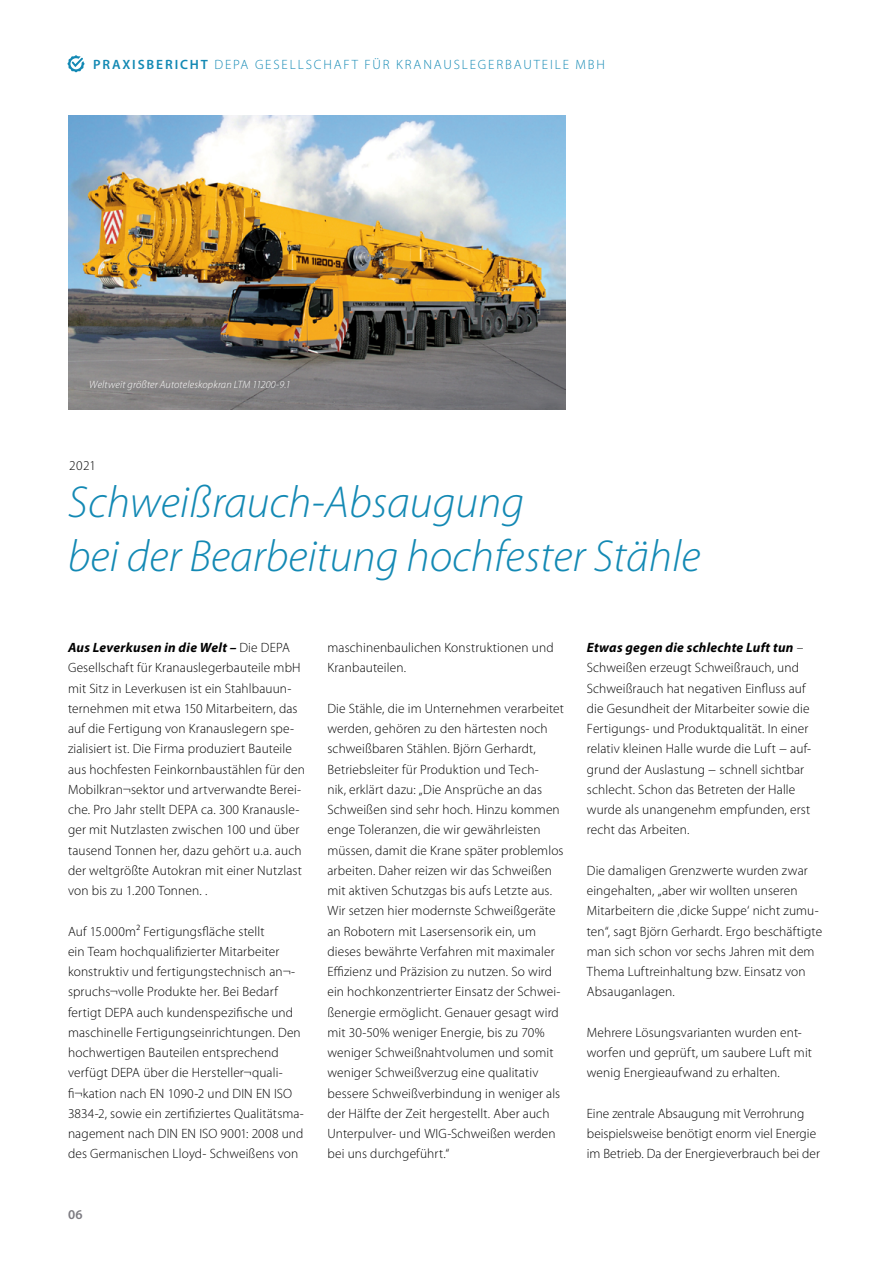
<style>
.page{position:relative;width:893px;height:1263px;background:#fff}
.page>*{position:absolute;margin:0;border:0;box-sizing:border-box;transform-origin:0 0}
.t1{font:italic 300 45px/54px "Myriad Pro";color:#1389b4}
.t2{font:300 13.5px/20.2px "Myriad Pro";letter-spacing:.01em;color:#000}
.t3{font:300 13.5px "Myriad Pro";letter-spacing:.14em;color:#1389b4}
.t4{font:600 13.5px "Myriad Pro";color:#7c7b81}
.t5{font:italic 300 10.65px "Myriad Pro";letter-spacing:.015em;color:#fff}
.s1{font-weight:600}
.s2{font-weight:700;font-style:italic}
</style>
<div class="page">
<img style="left:68px;top:115px;width:498px;height:294px">
<svg style="left:68px;top:55px;width:17px;height:17px"></svg>
<p class="t3" style="left:93px;top:56px;width:514px"><span class="s1">PRAXISBERICHT</span> DEPA GESELLSCHAFT FÜR KRANAUSLEGERBAUTEILE MBH</p>
<p class="t5" style="left:89px;top:379px;width:203px">Weltweit größter Autoteleskopkran LTM 11200-9.1</p>
<p class="t2" style="left:69px;top:455px;width:28px">2021</p>
<h1 class="t1" style="left:68px;top:476px;width:634px">Schweißrauch-Absaugung<br>bei der Bearbeitung hochfester Stähle</h1>
<p class="t2" style="left:68px;top:637px;width:238px"><span class="s2">Aus Leverkusen in die Welt –</span> Die DEPA Gesellschaft für Kranauslegerbauteile mbH mit Sitz in Leverkusen ist ein Stahlbauun&shy;ternehmen mit etwa 150 Mitarbeitern, das auf die Fertigung von Kranauslegern spe&shy;zialisiert ist. Die Firma produziert Bauteile aus hochfesten Feinkornbaustählen für den Mobilkran¬sektor und artverwandte Berei&shy;che. Pro Jahr stellt DEPA ca. 300 Kranausle&shy;ger mit Nutzlasten zwischen 100 und über tausend Tonnen her, dazu gehört u.a. auch der weltgrößte Autokran mit einer Nutzlast von bis zu 1.200 Tonnen. .</p>
<p class="t2" style="left:68px;top:921px;width:237px">Auf 15.000m² Fertigungsfläche stellt<br>ein Team hochqualifizierter Mitarbeiter konstruktiv und fertigungstechnisch an¬- spruchs¬volle Produkte her. Bei Bedarf fertigt DEPA auch kundenspezifische und maschinelle Fertigungseinrichtungen. Den hochwertigen Bauteilen entsprechend verfügt DEPA über die Hersteller¬quali&shy;fi¬kation nach EN 1090-2 und DIN EN ISO 3834-2, sowie ein zertifiziertes Qualitätsma&shy;nagement nach DIN EN ISO 9001: 2008 und des Germanischen Lloyd- Schweißens von</p>
<p class="t4" style="left:68px;top:1206px;width:16px">06</p>
<p class="t2" style="left:327px;top:637px;width:228px">maschinenbaulichen Konstruktionen und<br>Kranbauteilen.</p>
<p class="t2" style="left:327px;top:698px;width:238px">Die Stähle, die im Unternehmen verarbeitet werden, gehören zu den härtesten noch schweißbaren Stählen. Björn Gerhardt, Betriebsleiter für Produktion und Tech-<br>nik, erklärt dazu: „Die Ansprüche an das Schweißen sind sehr hoch. Hinzu kommen enge Toleranzen, die wir gewährleisten müssen, damit die Krane später problemlos arbeiten. Daher reizen wir das Schweißen mit aktiven Schutzgas bis aufs Letzte aus.<br>Wir setzen hier modernste Schweißgeräte an Robotern mit Lasersensorik ein, um dieses bewährte Verfahren mit maximaler Effizienz und Präzision zu nutzen. So wird ein hochkonzentrierter Einsatz der Schwei&shy;ßenergie ermöglicht. Genauer gesagt wird mit 30-50% weniger Energie, bis zu 70% weniger Schweißnahtvolumen und somit weniger Schweißverzug eine qualitativ bessere Schweißverbindung in weniger als der Hälfte der Zeit hergestellt. Aber auch Unterpulver- und WIG-Schweißen werden bei uns durchgeführt.“</p>
<p class="t2" style="left:587px;top:637px;width:226px"><span class="s2">Etwas gegen die schlechte Luft tun</span> – Schweißen erzeugt Schweißrauch, und Schweißrauch hat negativen Einfluss auf die Gesundheit der Mitarbeiter sowie die Fertigungs- und Produktqualität. In einer relativ kleinen Halle wurde die Luft − auf&shy;grund der Auslastung − schnell sichtbar schlecht. Schon das Betreten der Halle wurde als unangenehm empfunden, erst recht das Arbeiten.</p>
<p class="t2" style="left:587px;top:860px;width:237px">Die damaligen Grenzwerte wurden zwar eingehalten, „aber wir wollten unseren Mitarbeitern die ‚dicke Suppe‘ nicht zumu&shy;ten“, sagt Björn Gerhardt. Ergo beschäftigte man sich schon vor sechs Jahren mit dem Thema Luftreinhaltung bzw. Einsatz von Absauganlagen.</p>
<p class="t2" style="left:587px;top:1022px;width:227px">Mehrere Lösungsvarianten wurden ent&shy;worfen und geprüft, um saubere Luft mit wenig Energieaufwand zu erhalten.</p>
<p class="t2" style="left:587px;top:1103px;width:235px">Eine zentrale Absaugung mit Verrohrung beispielsweise benötigt enorm viel Energie im Betrieb. Da der Energieverbrauch bei der</p>
</div>
